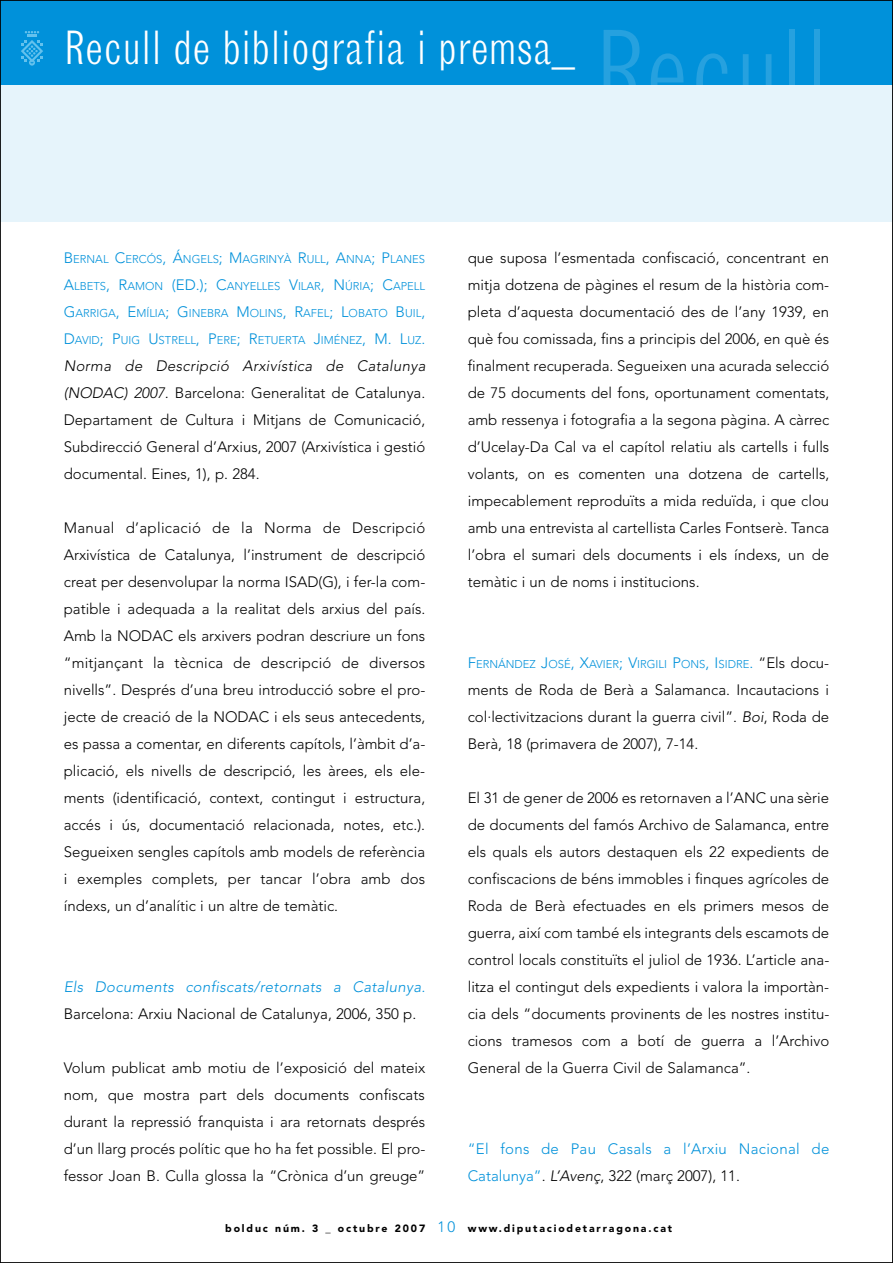
<style>
.page{position:relative;width:893px;height:1263px;background:#fff}
.page>*{position:absolute;margin:0;border:0;box-sizing:border-box;transform-origin:0 0}
.t1{font:300 condensed 108px "Grotesque MT Std";color:#26a1df}
.t2{font:300 condensed 45px "Grotesque MT Std";color:#fff}
.t3{font:300 15px/27px "Avenir";color:#000;text-align:justify}
.t4{font:300 15px/27px "Avenir";letter-spacing:.02em;color:#0091da}
.t5{font:italic 300 15px "Avenir";letter-spacing:.02em;color:#0091da}
.t6{font:300 11.25px "Avenir";color:#0091da}
.t7{font:900 10.5px "Avenir";letter-spacing:.175em;color:#000}
.s1{font-size:15px}
.s2{font-style:italic}
.s3{font-size:15px;color:#000}
.s4{color:#000}
.s5{font-style:italic;color:#000}
.s6{font-weight:300;font-size:15px;color:#0091da}
</style>
<div class="page">
<div style="left:0;top:0;width:893px;height:87px;background:#0091da"></div>
<div style="left:0;top:85px;width:893px;height:136px;background:#e6f4fb"></div>
<hr style="left:0;top:0;width:1px;height:1263px;background:#000">
<hr style="left:892px;top:0;width:1px;height:1263px;background:#000">
<hr style="left:0;top:1262px;width:893px;height:1px;background:#000">
<hr style="left:0;top:0;width:893px;height:1px;background:#000">
<svg style="left:21px;top:31px;width:22px;height:35px"></svg>
<h2 class="t2" style="left:64px;top:31px;width:512px">Recull de bibliografia i premsa_</h2>
<h1 class="t1" style="left:594px;top:30px;width:237px">Recull</h1>
<p class="t6" style="left:64px;top:254px;width:363px"><span class="s1">B</span>ERNAL <span class="s1">C</span>ERCÓS<span class="s1">, Á</span>NGELS<span class="s1">; M</span>AGRINYÀ <span class="s1">R</span>ULL<span class="s1">, A</span>NNA<span class="s1">; P</span>LANES</p>
<p class="t6" style="left:64px;top:281px;width:363px"><span class="s1">A</span>LBETS<span class="s1">, R</span>AMON <span class="s1">(ED.); C</span>ANYELLES <span class="s1">V</span>ILAR<span class="s1">, N</span>ÚRIA<span class="s1">; C</span>APELL</p>
<p class="t6" style="left:64px;top:308px;width:363px"><span class="s1">G</span>ARRIGA<span class="s1">, E</span>MÍLIA<span class="s1">; G</span>INEBRA <span class="s1">M</span>OLINS<span class="s1">, R</span>AFEL<span class="s1">; L</span>OBATO <span class="s1">B</span>UIL<span class="s1">,</span></p>
<p class="t6" style="left:64px;top:335px;width:363px"><span class="s1">D</span>AVID<span class="s1">; P</span>UIG <span class="s1">U</span>STRELL<span class="s1">, P</span>ERE<span class="s1">; R</span>ETUERTA <span class="s1">J</span>IMÉNEZ<span class="s1">, M. L</span>UZ<span class="s1">.</span></p>
<p class="t3" style="left:64px;top:353px;width:363px"><span class="s2">Norma de Descripció Arxivística de Catalunya (NODAC) 2007.</span> Barcelona: Generalitat de Catalunya.<br>Departament de Cultura i Mitjans de Comunicació, Subdirecció General d’Arxius, 2007 (Arxivística i gestió documental. Eines, 1), p. 284.</p>
<p class="t3" style="left:64px;top:515px;width:363px">Manual d’aplicació de la Norma de Descripció Arxivística de Catalunya, l’instrument de descripció creat per desenvolupar la norma ISAD(G), i fer-la com&shy;patible i adequada a la realitat dels arxius del país.<br>Amb la NODAC els arxivers podran descriure un fons “mitjançant la tècnica de descripció de diversos nivells”. Després d’una breu introducció sobre el pro&shy;jecte de creació de la NODAC i els seus antecedents, es passa a comentar, en diferents capítols, l’àmbit d’a&shy;plicació, els nivells de descripció, les àrees, els ele&shy;ments (identificació, context, contingut i estructura, accés i ús, documentació relacionada, notes, etc.).<br>Segueixen sengles capítols amb models de referència i exemples complets, per tancar l’obra amb dos índexs, un d’analític i un altre de temàtic.</p>
<p class="t5" style="left:64px;top:980px;width:363px">Els Documents confiscats/retornats a Catalunya.</p>
<p class="t3" style="left:64px;top:1001px;width:354px">Barcelona: Arxiu Nacional de Catalunya, 2006, 350 p.</p>
<p class="t3" style="left:64px;top:1055px;width:363px">Volum publicat amb motiu de l’exposició del mateix nom, que mostra part dels documents confiscats durant la repressió franquista i ara retornats després d’un llarg procés polític que ho ha fet possible. El pro&shy;fessor Joan B. Culla glossa la “Crònica d’un greuge”</p>
<p class="t3" style="left:468px;top:245px;width:363px">que suposa l’esmentada confiscació, concentrant en mitja dotzena de pàgines el resum de la història com&shy;pleta d’aquesta documentació des de l’any 1939, en què fou comissada, fins a principis del 2006, en què és finalment recuperada. Segueixen una acurada selecció de 75 documents del fons, oportunament comentats, amb ressenya i fotografia a la segona pàgina. A càrrec d’Ucelay-Da Cal va el capítol relatiu als cartells i fulls volants, on es comenten una dotzena de cartells, impecablement reproduïts a mida reduïda, i que clou amb una entrevista al cartellista Carles Fontserè. Tanca l’obra el sumari dels documents i els índexs, un de temàtic i un de noms i institucions.</p>
<p class="t6" style="left:468px;top:659px;width:363px"><span class="s1">F</span>ERNÁNDEZ <span class="s1">J</span>OSÉ<span class="s1">, X</span>AVIER<span class="s1">; V</span>IRGILI <span class="s1">P</span>ONS<span class="s1">, I</span>SIDRE<span class="s1">.</span> <span class="s3">“Els docu-</span></p>
<p class="t3" style="left:468px;top:677px;width:363px">ments de Roda de Berà a Salamanca. Incautacions i col·lectivitzacions durant la guerra civil”. <span class="s2">Boi</span>, Roda de Berà, 18 (primavera de 2007), 7-14.</p>
<p class="t3" style="left:468px;top:785px;width:363px">El 31 de gener de 2006 es retornaven a l’ANC una sèrie de documents del famós Archivo de Salamanca, entre els quals els autors destaquen els 22 expedients de confiscacions de béns immobles i finques agrícoles de Roda de Berà efectuades en els primers mesos de guerra, així com també els integrants dels escamots de control locals constituïts el juliol de 1936. L’article ana&shy;litza el contingut dels expedients i valora la importàn&shy;cia dels “documents provinents de les nostres institu&shy;cions tramesos com a botí de guerra a l’Archivo General de la Guerra Civil de Salamanca”.</p>
<p class="t4" style="left:468px;top:1136px;width:363px">“El fons de Pau Casals a l’Arxiu Nacional de<br>Catalunya”<span class="s4">.</span> <span class="s5">L’Avenç</span><span class="s4">, 322 (març 2007), 11.</span></p>
<p class="t7" style="left:225px;top:1224px;width:448px">bolduc núm. 3 _ octubre 2007 <span class="s6">10</span> www.diputaciodetarragona.cat</p>
</div>
